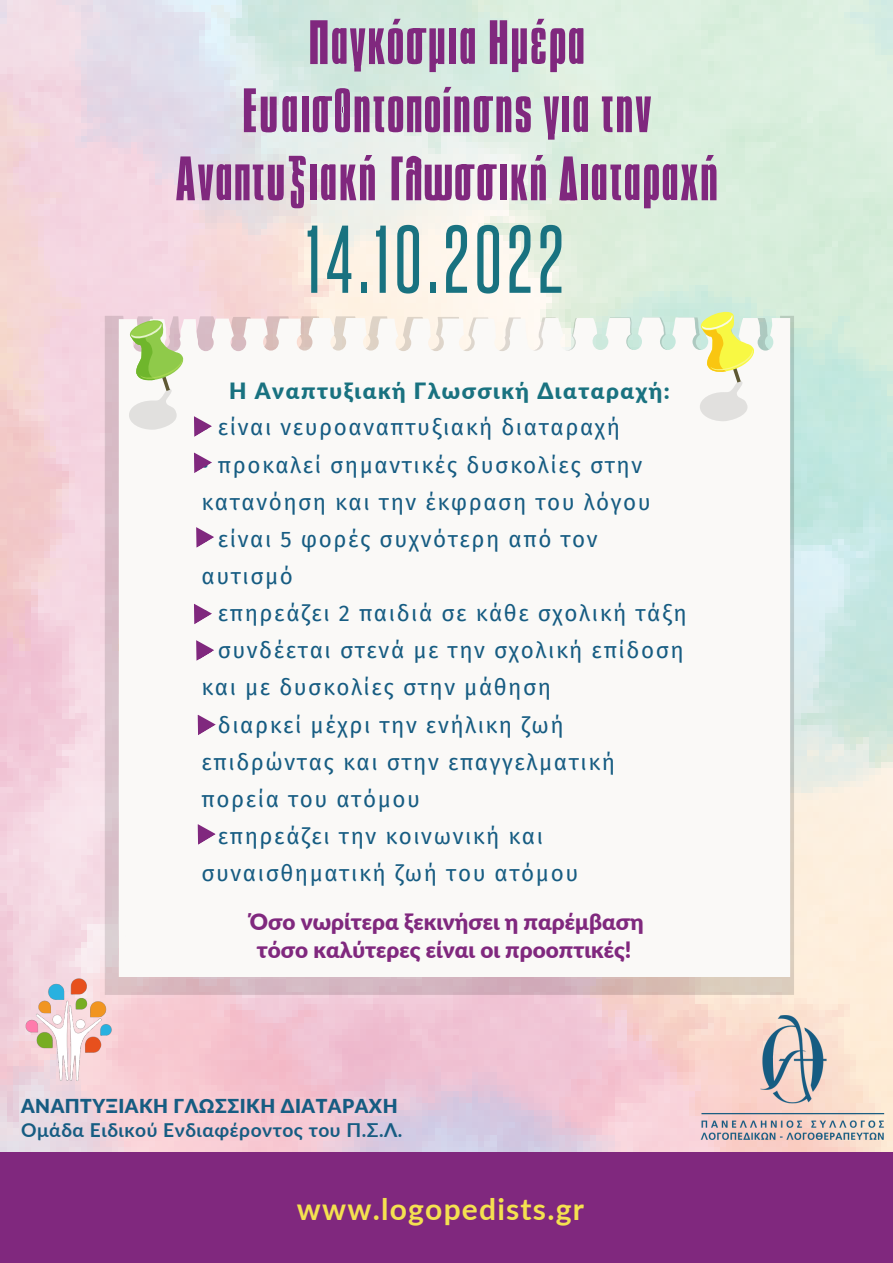
<style>
.page{position:relative;width:893px;height:1263px;background:#fff}
.page>*{position:absolute;margin:0;border:0;box-sizing:border-box;transform-origin:0 0}
.t1{font:81.68px "Aka Acid Steelfish";letter-spacing:.07em;color:#197280}
.t2{font:53.93px/68.1px "Aka Acid GR Compacta";letter-spacing:.025em;color:#80287e;text-align:center}
.t3{font:700 30px "Lato";letter-spacing:.04em;color:#f4e150}
.t4{font:900 22.5px/28.1px "Lato";color:#80287e;text-align:center}
.t5{font:22.42px/37.1px "Fira Sans";letter-spacing:.07em;color:#165c82}
.t6{font:900 22.42px "Lato";letter-spacing:.07em;color:#197280}
.t7{font:700 19.2px "Lato";letter-spacing:.025em;color:#165c82}
.t8{font:900 19.2px "Lato";letter-spacing:.025em;color:#165c82}
</style>
<div class="page">
<img style="left:0;top:0;width:893px;height:1153px">
<div style="left:0;top:1153px;width:893px;height:110px;background:#80287e"></div>
<img style="left:695px;top:980px;width:194px;height:173px">
<svg style="left:105px;top:316px;width:689px;height:679px;background:#d4bfc3"></svg>
<svg style="left:119px;top:317px;width:671px;height:660px"></svg>
<svg style="left:700px;top:311px;width:56px;height:110px"></svg>
<svg style="left:185px;top:447px;width:27px;height:26px"></svg>
<img style="left:0;top:936px;width:190px;height:167px">
<svg style="left:185px;top:598px;width:27px;height:26px"></svg>
<svg style="left:129px;top:319px;width:83px;height:118px"></svg>
<svg style="left:187px;top:522px;width:27px;height:26px"></svg>
<svg style="left:187px;top:635px;width:27px;height:26px"></svg>
<svg style="left:189px;top:819px;width:27px;height:26px"></svg>
<svg style="left:189px;top:709px;width:27px;height:26px"></svg>
<h2 class="t2" style="left:175px;top:14px;width:544px">Παγκόσμια Ημέρα<br>Eυαισθητοποίησης για την<br>Αναπτυξιακή Γλωσσική Διαταραχή</h2>
<h1 class="t1" style="left:306px;top:232px;width:259px">14.10.2022</h1>
<p class="t6" style="left:229px;top:377px;width:442px">Η Αναπτυξιακή Γλωσσική Διαταραχή:</p>
<p class="t5" style="left:201px;top:409px;width:420px">• είναι νευροαναπτυξιακή διαταραχή</p>
<p class="t5" style="left:201px;top:446px;width:450px">• προκαλεί σημαντικές δυσκολίες στην κατανόηση και την έκφραση του λόγου</p>
<p class="t5" style="left:201px;top:521px;width:398px">• είναι 5 φορές συχνότερη από τον αυτισμό</p>
<p class="t5" style="left:201px;top:595px;width:486px">• επηρεάζει 2 παιδιά σε κάθε σχολική τάξη</p>
<p class="t5" style="left:201px;top:632px;width:483px">• συνδέεται στενά με την σχολική επίδοση και με δυσκολίες στην μάθηση</p>
<p class="t5" style="left:201px;top:706px;width:415px">• διαρκεί μέχρι την ενήλικη ζωή επιδρώντας και στην επαγγελματική πορεία του ατόμου</p>
<p class="t5" style="left:201px;top:818px;width:378px">• επηρεάζει την κοινωνική και συναισθηματική ζωή του ατόμου</p>
<p class="t4" style="left:250px;top:907px;width:395px">Όσο νωρίτερα ξεκινήσει η παρέμβαση τόσο καλύτερες είναι οι προοπτικές!</p>
<p class="t8" style="left:21px;top:1094px;width:378px">ΑΝΑΠΤΥΞΙΑΚΗ ΓΛΩΣΣΙΚΗ ΔΙΑΤΑΡΑΧΗ</p>
<p class="t7" style="left:21px;top:1118px;width:383px">Ομάδα Ειδικού Ενδιαφέροντος του Π.Σ.Λ.</p>
<h3 class="t3" style="left:297px;top:1190px;width:288px">www.logopedists.gr</h3>
</div>
